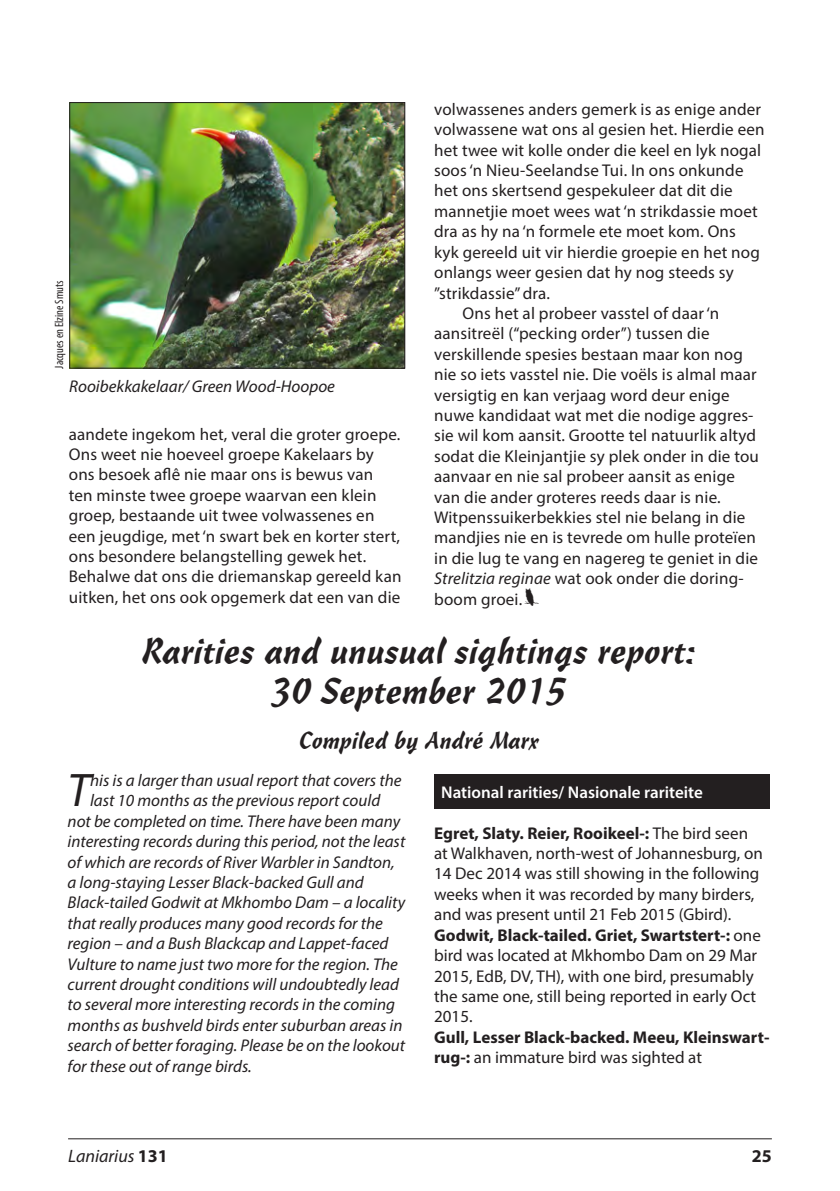
<style>
.page{position:relative;width:840px;height:1191px;background:#fff}
.page>*{position:absolute;margin:0;border:0;box-sizing:border-box;transform-origin:0 0}
.body_text{font:italic 47.2px "Myriad Pro";color:#231f20}
.headline{font:36px/40px "Freehand 471 BT";color:#231f20;text-align:center}
.body_text_no_indent{font:30px "Animals 1 Regular";color:#231f20}
.author{font:24px "Freehand 471 BT";color:#231f20}
.t1{font:italic 18px "Myriad Pro";color:#231f20}
.t2{font:700 18px "Myriad Pro";color:#231f20}
.body_text-2{font:17px/20.4px "Myriad Pro";letter-spacing:.01em;color:#231f20}
.body_text-3{font:italic 17px "Myriad Pro";color:#231f20}
.body_text_no_indent-2{font:17px/20.4px "Myriad Pro";color:#231f20}
.body_text_no_indent-3{font:700 17px/20.4px "Myriad Pro";color:#231f20}
.body_text_no_indent-4{font:600 17px "Myriad Pro";color:#fff}
.photo_credit{font:condensed 12px "Myriad Pro";color:#231f20}
.s1{font-style:italic}
.s2{font-weight:700}
.s3{font-weight:400}
.s4{font-weight:700;font-style:normal}
</style>
<div class="page">
<hr style="left:68px;top:1138px;width:703px;height:1px;background:#231f20">
<div style="left:434px;top:774px;width:335px;height:35px;background:#231f20"></div>
<img style="left:71px;top:104px;width:332px;height:263px">
<div style="left:69px;top:102px;width:336px;height:267px;border:1px solid #231f20"></div>
<p class="photo_credit" style="left:52px;top:369px;width:90px;rotate:-90deg">Jacques en Elzine Smuts</p>
<p class="body_text-3" style="left:69px;top:375px;width:267px">Rooibekkakelaar/ Green Wood-Hoopoe</p>
<p class="body_text-2" style="left:69px;top:423px;width:334px">aandete ingekom het, veral die groter groepe.<br>Ons weet nie hoeveel groepe Kakelaars by ons besoek aflê nie maar ons is bewus van<br>ten minste twee groepe waarvan een klein groep, bestaande uit twee volwassenes en een jeugdige, met ‘n swart bek en korter stert, ons besondere belangstelling gewek het.<br>Behalwe dat ons die driemanskap gereeld kan uitken, het ons ook opgemerk dat een van die</p>
<p class="body_text-2" style="left:434px;top:99px;width:331px">volwassenes anders gemerk is as enige ander volwassene wat ons al gesien het. Hierdie een het twee wit kolle onder die keel en lyk nogal soos ‘n Nieu-Seelandse Tui. In ons onkunde het ons skertsend gespekuleer dat dit die mannetjie moet wees wat ‘n strikdassie moet dra as hy na ‘n formele ete moet kom. Ons kyk gereeld uit vir hierdie groepie en het nog onlangs weer gesien dat hy nog steeds sy ”strikdassie” dra.</p>
<p class="body_text-2" style="left:434px;top:303px;width:326px;text-indent:28px">Ons het al probeer vasstel of daar ‘n aansitreël (“pecking order”) tussen die verskillende spesies bestaan maar kon nog nie so iets vasstel nie. Die voëls is almal maar versigtig en kan verjaag word deur enige nuwe kandidaat wat met die nodige aggres&shy;sie wil kom aansit. Grootte tel natuurlik altyd sodat die Kleinjantjie sy plek onder in die tou aanvaar en nie sal probeer aansit as enige van die ander groteres reeds daar is nie.<br>Witpenssuikerbekkies stel nie belang in die mandjies nie en is tevrede om hulle proteïen in die lug te vang en nagereg te geniet in die <span class="s1">Strelitzia reginae</span> wat ook onder die doring&shy;boom groei.</p>
<p class="body_text_no_indent" style="left:524px;top:578px;width:16px">k</p>
<p class="headline" style="left:142px;top:631px;width:556px">Rarities and unusual sightings report:<br>30 September 2015</p>
<p class="author" style="left:299px;top:726px;width:241px">Compiled by André Marx</p>
<p class="body_text_no_indent-4" style="left:441px;top:781px;width:263px">National rarities/ Nasionale rariteite</p>
<p class="body_text_no_indent-2" style="left:434px;top:822px;width:330px"><span class="s2">Egret, Slaty. Reier, Rooikeel-:</span> The bird seen at Walkhaven, north-west of Johannesburg, on 14 Dec 2014 was still showing in the following weeks when it was recorded by many birders, and was present until 21 Feb 2015 (Gbird).</p>
<p class="body_text_no_indent-2" style="left:434px;top:924px;width:328px"><span class="s2">Godwit, Black-tailed. Griet, Swartstert-:</span> one bird was located at Mkhombo Dam on 29 Mar 2015, EdB, DV, TH), with one bird, presumably the same one, still being reported in early Oct 2015.</p>
<p class="body_text_no_indent-3" style="left:434px;top:1026px;width:335px">Gull, Lesser Black-backed. Meeu, Kleinswart&shy;rug-: <span class="s3">an immature bird was sighted at</span></p>
<p class="body_text-3" style="left:90px;top:769px;width:313px">his is a larger than usual report that covers the</p>
<p class="body_text-3" style="left:90px;top:790px;width:291px">last 10 months as the previous report could</p>
<p class="body_text-3" style="left:68px;top:810px;width:334px">not be completed on time. There have been many</p>
<p class="body_text-3" style="left:68px;top:831px;width:339px">interesting records during this period, not the least</p>
<p class="body_text-3" style="left:68px;top:851px;width:328px">of which are records of River Warbler in Sandton,</p>
<p class="body_text-3" style="left:68px;top:871px;width:297px">a long-staying Lesser Black-backed Gull and</p>
<p class="body_text-3" style="left:68px;top:892px;width:339px">Black-tailed Godwit at Mkhombo Dam – a locality</p>
<p class="body_text-3" style="left:68px;top:912px;width:316px">that really produces many good records for the</p>
<p class="body_text-3" style="left:68px;top:933px;width:322px">region – and a Bush Blackcap and Lappet-faced</p>
<p class="body_text-3" style="left:68px;top:953px;width:332px">Vulture to name just two more for the region. The</p>
<p class="body_text-3" style="left:68px;top:973px;width:333px">current drought conditions will undoubtedly lead</p>
<p class="body_text-3" style="left:68px;top:994px;width:329px">to several more interesting records in the coming</p>
<p class="body_text-3" style="left:68px;top:1014px;width:336px">months as bushveld birds enter suburban areas in</p>
<p class="body_text-3" style="left:68px;top:1035px;width:339px">search of better foraging. Please be on the lookout</p>
<p class="body_text-3" style="left:68px;top:1055px;width:186px">for these out of range birds.</p>
<p class="body_text" style="left:68px;top:761px;width:24px">T</p>
<p class="t1" style="left:68px;top:1144px;width:101px">Laniarius <span class="s4">131</span></p>
<p class="t2" style="left:751px;top:1144px;width:21px">25</p>
</div>
